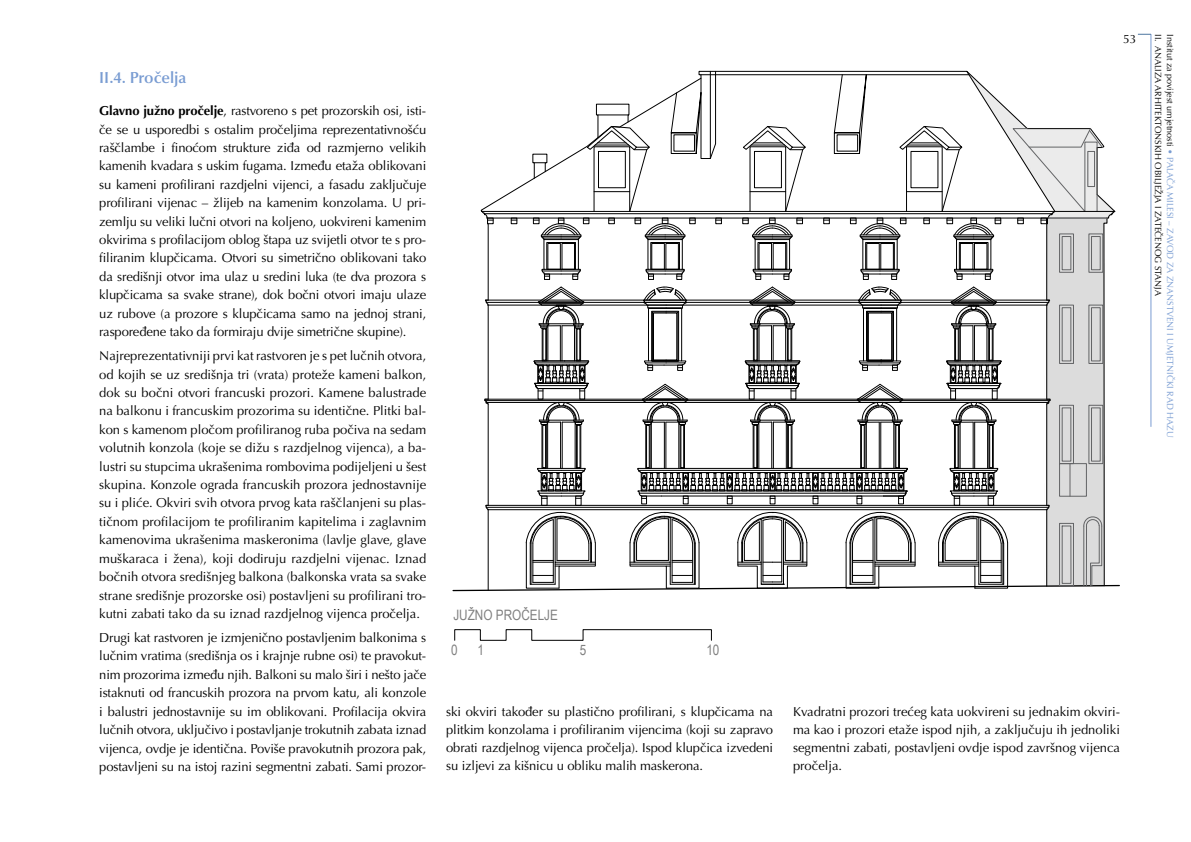
<style>
.page{position:relative;width:1191px;height:842px;background:#fff}
.page>*{position:absolute;margin:0;border:0;box-sizing:border-box;transform-origin:0 0}
.t1{font:600 16px "Optima LT Pro";color:#799cd2}
.t2{font:14.3px "Arial Narrow";color:#808080}
.t3{font:13px/18.4px "Optima LT Pro";letter-spacing:-.01em;color:#000;text-align:justify}
.t4{font:12px "Optima LT Pro";color:#000}
.t5{font:9px/11.8px "Optima LT Pro";color:#000}
.s1{font-weight:700}
.s2{color:#799cd2}
</style>
<div class="page">
<hr style="left:1150px;top:34px;width:1px;height:393px;background:#799cd2">
<svg style="left:1137px;top:34px;width:14px;height:1px"></svg>
<svg style="left:452px;top:70px;width:668px;height:522px"></svg>
<hr style="left:879px;top:422px;width:1px;height:46px;background:#000">
<hr style="left:880px;top:422px;width:1px;height:46px;background:#000">
<hr style="left:866px;top:422px;width:1px;height:46px;background:#000">
<hr style="left:893px;top:422px;width:1px;height:46px;background:#000">
<svg style="left:454px;top:629px;width:258px;height:12px"></svg>
<p class="t1" style="left:99px;top:67px;width:89px">II.4. Pročelja</p>
<p class="t3" style="left:99px;top:102px;width:328px"><span class="s1">Glavno južno pročelje</span>, rastvoreno s pet prozorskih osi, isti&shy;če se u usporedbi s ostalim pročeljima reprezentativnošću raščlambe i finoćom strukture ziđa od razmjerno velikih kamenih kvadara s uskim fugama. Između etaža oblikovani su kameni profilirani razdjelni vijenci, a fasadu zaključuje profilirani vijenac – žlijeb na kamenim konzolama. U pri&shy;zemlju su veliki lučni otvori na koljeno, uokvireni kamenim okvirima s profilacijom oblog štapa uz svijetli otvor te s pro&shy;filiranim klupčicama. Otvori su simetrično oblikovani tako da središnji otvor ima ulaz u sredini luka (te dva prozora s klupčicama sa svake strane), dok bočni otvori imaju ulaze uz rubove (a prozore s klupčicama samo na jednoj strani, raspoređene tako da formiraju dvije simetrične skupine).</p>
<p class="t3" style="left:99px;top:347px;width:328px">Najreprezentativniji prvi kat rastvoren je s pet lučnih otvora, od kojih se uz središnja tri (vrata) proteže kameni balkon, dok su bočni otvori francuski prozori. Kamene balustrade na balkonu i francuskim prozorima su identične. Plitki bal&shy;kon s kamenom pločom profiliranog ruba počiva na sedam volutnih konzola (koje se dižu s razdjelnog vijenca), a ba&shy;lustri su stupcima ukrašenima rombovima podijeljeni u šest skupina. Konzole ograda francuskih prozora jednostavnije su i pliće. Okviri svih otvora prvog kata raščlanjeni su plas&shy;tičnom profilacijom te profiliranim kapitelima i zaglavnim kamenovima ukrašenima maskeronima (lavlje glave, glave muškaraca i žena), koji dodiruju razdjelni vijenac. Iznad bočnih otvora središnjeg balkona (balkonska vrata sa svake strane središnje prozorske osi) postavljeni su profilirani tro&shy;kutni zabati tako da su iznad razdjelnog vijenca pročelja.</p>
<p class="t3" style="left:99px;top:628px;width:328px">Drugi kat rastvoren je izmjenično postavljenim balkonima s lučnim vratima (središnja os i krajnje rubne osi) te pravokut&shy;nim prozorima između njih. Balkoni su malo širi i nešto jače istaknuti od francuskih prozora na prvom katu, ali konzole i balustri jednostavnije su im oblikovani. Profilacija okvira lučnih otvora, uključivo i postavljanje trokutnih zabata iznad vijenca, ovdje je identična. Poviše pravokutnih prozora pak, postavljeni su na istoj razini segmentni zabati. Sami prozor-</p>
<p class="t2" style="left:453px;top:604px;width:106px">JUŽNO PROČELJE</p>
<p class="t2" style="left:451px;top:639px;width:8px">0</p>
<p class="t2" style="left:477px;top:639px;width:8px">1</p>
<p class="t2" style="left:580px;top:639px;width:8px">5</p>
<p class="t2" style="left:706px;top:639px;width:15px">10</p>
<p class="t4" style="left:1123px;top:31px;width:15px">53</p>
<p class="t5" style="left:1176px;top:34px;width:405px;rotate:90deg">Institut za povijest umjetnosti <span class="s2">• PALAČA MILESI – ZAVOD ZA ZNANSTVENI I UMJETNIČKI RAD HAZU<br></span>II. ANALIZA ARHITEKTONSKIH OBILJEŽJA I ZATEČENOG STANJA</p>
<p class="t3" style="left:446px;top:703px;width:328px;line-height:18px">ski okviri također su plastično profilirani, s klupčicama na plitkim konzolama i profiliranim vijencima (koji su zapravo obrati razdjelnog vijenca pročelja). Ispod klupčica izvedeni su izljevi za kišnicu u obliku malih maskerona.</p>
<p class="t3" style="left:793px;top:703px;width:328px;line-height:18px">Kvadratni prozori trećeg kata uokvireni su jednakim okviri&shy;ma kao i prozori etaže ispod njih, a zaključuju ih jednoliki segmentni zabati, postavljeni ovdje ispod završnog vijenca pročelja.</p>
</div>
